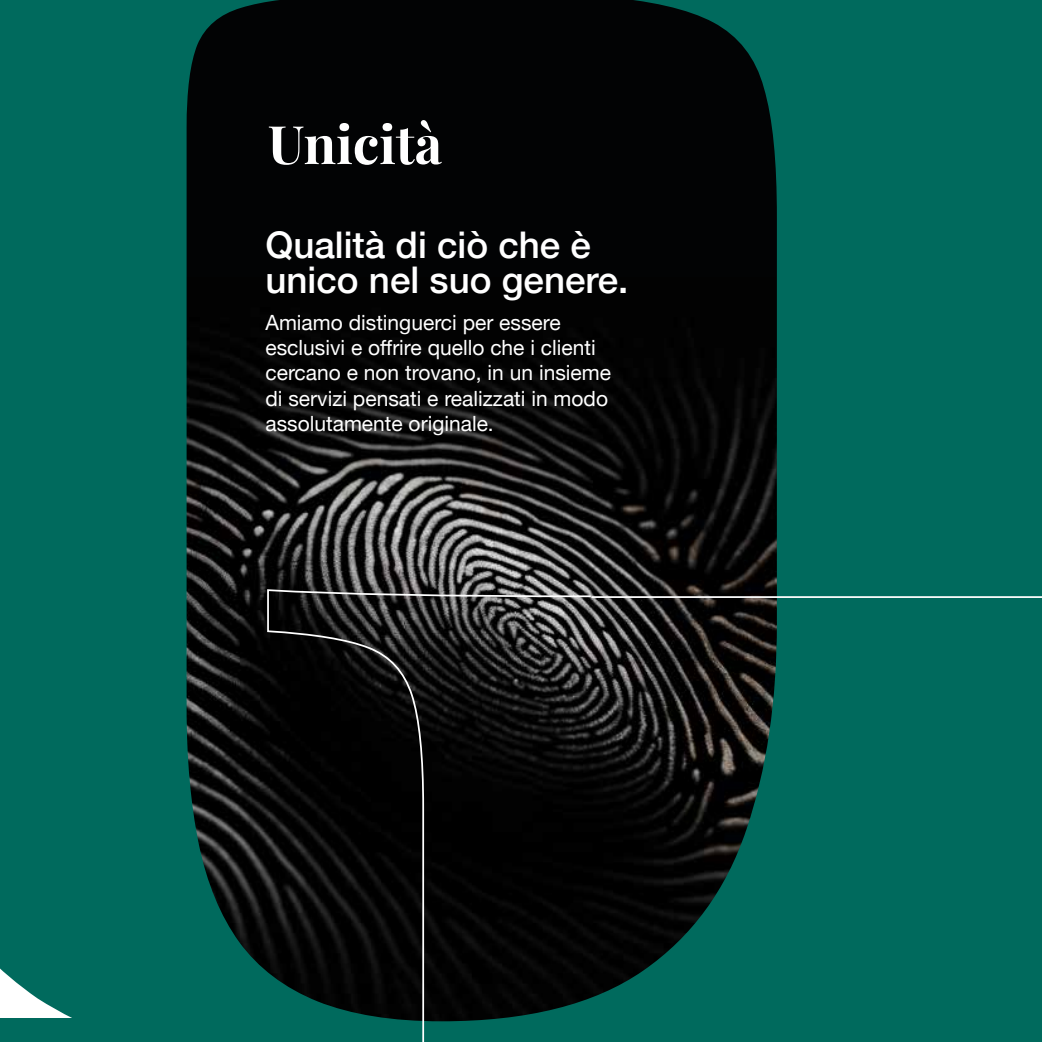
<style>
.page{position:relative;width:1042px;height:1042px;background:#fff}
.page>*{position:absolute;margin:0;border:0;box-sizing:border-box;transform-origin:0 0}
.t1{font:1536.5px "Playfair Display";color:#006a5d;scale:1.2 1}
.t2{font:53.02px "Playfair Display";color:#fff}
.t3{font:500 36.75px/35px "Helvetica Neue";color:#fff}
.t4{font:21px/25.2px "Helvetica Neue";color:#fff}
</style>
<div class="page">
<div style="left:103px;top:0;width:770px;height:1030px;background:#020304"></div>
<img style="left:141px;top:278px;width:658px;height:695px">
<svg style="left:481px;top:390px;width:318px;height:198px"></svg>
<div style="left:799px;top:0;width:243px;height:1042px;background:#006a5d"></div>
<svg style="left:266px;top:588px;width:533px;height:454px"></svg>
<hr style="left:591px;top:596px;width:451px;height:2px;background:#fff">
<div style="left:0;top:1018px;width:337px;height:24px;background:#006a5d"></div>
<h1 class="t1" style="left:-280px;top:-727px;width:1060px">U</h1>
<h2 class="t2" style="left:268px;top:103px;width:176px">Unicità</h2>
<h3 class="t3" style="left:265px;top:224px;width:364px">Qualità di ciò che è unico nel suo genere.</h3>
<p class="t4" style="left:265px;top:311px;width:347px">Amiamo distinguerci per essere esclusivi e offrire quello che i clienti cercano e non trovano, in un insieme di servizi pensati e realizzati in modo assolutamente originale.</p>
</div>
